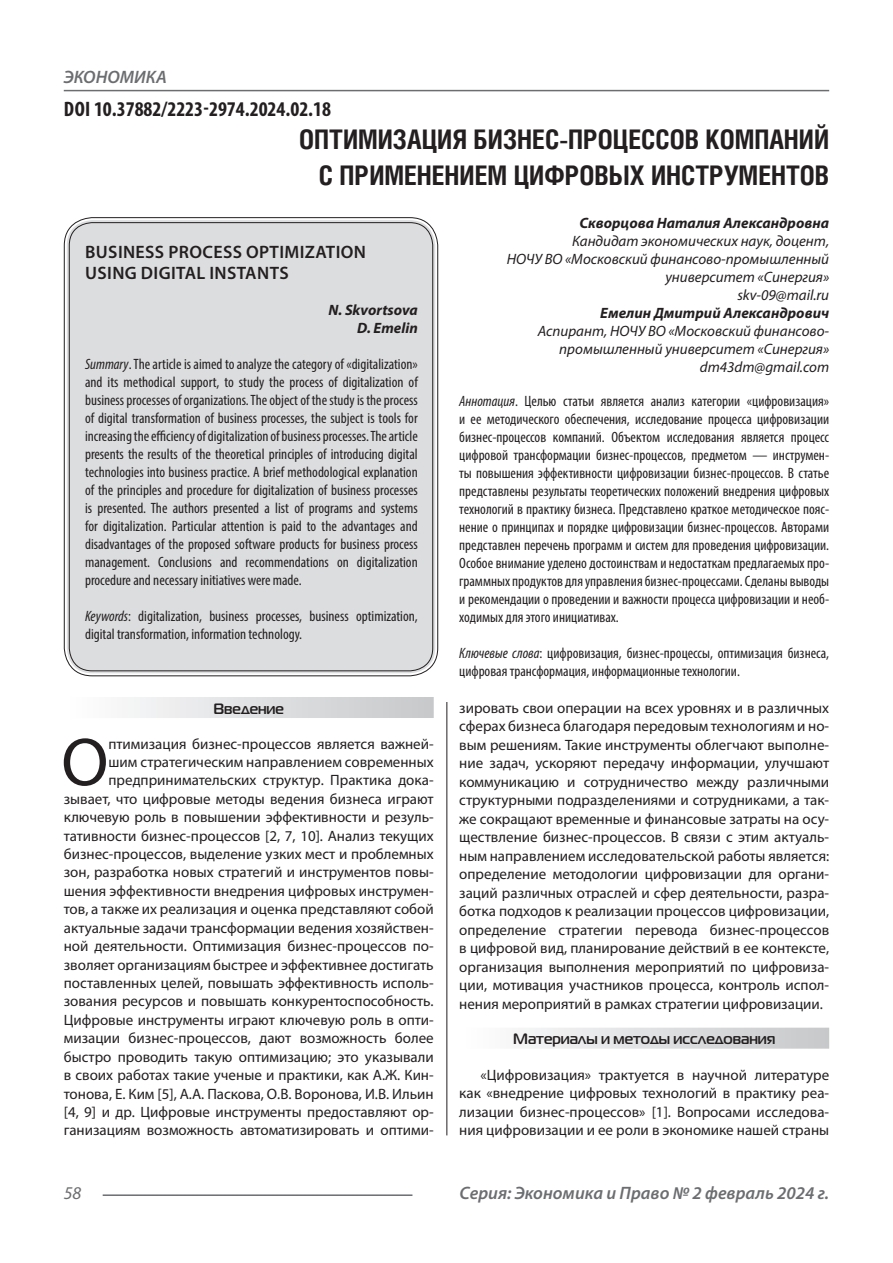
<style>
.page{position:relative;width:893px;height:1263px;background:#fff}
.page>*{position:absolute;margin:0;border:0;box-sizing:border-box;transform-origin:0 0}
.Статья_текст_первый{font:68.4px "Myriad Pro";color:#231f20}
.Статья_название{font:700 27px/36px "Helios Cond C";color:#231f20;text-align:right}
.ДОИ{font:700 condensed 21px "Myriad Pro";color:#231f20}
.Статья_название_англ{font:600 18px/21.6px "Myriad Pro";letter-spacing:.02em;color:#231f20}
.t1{font:italic 600 18px "Myriad Pro";color:#6c6d70}
.t2{font:italic 18px "Myriad Pro";color:#6c6d70}
.Статья_текст_первый-2{font:15px/18.5px "Myriad Pro";color:#231f20;text-align:right}
.Статья_аннотация_анг{font:condensed 15px/18px "Myriad Pro";color:#231f20;text-align:justify}
.Статья_аннотация_тек{font:condensed 15px/18px "Myriad Pro";color:#231f20;text-align:justify}
.Статья_автор_инфо{font:italic 15px/18px "Myriad Pro";color:#231f20;text-align:right}
.Статья_текст{font:15px/18.5px "Myriad Pro";color:#231f20;text-align:justify}
.Статья_автор_инфо-2{font:italic 700 15px "Myriad Pro";color:#231f20}
.Статья_подзаголовок{font:700 15px "Magistral C";color:#231f20}
.Статья_автор_англ{font:italic 700 15px "Myriad Pro";color:#231f20}
.s1{font-style:italic}
</style>
<div class="page">
<hr style="left:446px;top:128px;width:1px;height:1007px;background:#231f20">
<hr style="left:103px;top:1194px;width:309px;height:2px;background:#6c6d70">
<hr style="left:64px;top:90px;width:765px;height:1px;background:#6c6d70">
<div style="left:67px;top:220px;width:368px;height:453px;background:#dcdddf;border-radius:26px"></div>
<div style="left:64px;top:697px;width:370px;height:21px;background:linear-gradient(to right,#fefeff,#c6c8ca)"></div>
<div style="left:459px;top:1028px;width:370px;height:21px;background:linear-gradient(to right,#fefeff,#c6c8ca)"></div>
<p class="t1" style="left:64px;top:66px;width:105px">ЭКОНОМИКА</p>
<p class="ДОИ" style="left:64px;top:96px;width:269px">DOI 10.37882/2223-2974.2024.02.18</p>
<p class="Статья_название" style="left:299px;top:121px;width:532px">ОПТИМИЗАЦИЯ БИЗНЕС-ПРОЦЕССОВ КОМПАНИЙ<br>С ПРИМЕНЕНИЕМ ЦИФРОВЫХ ИНСТРУМЕНТОВ</p>
<p class="Статья_автор_инфо-2" style="left:579px;top:214px;width:251px">Скворцова Наталия Александровна</p>
<p class="Статья_автор_инфо" style="left:507px;top:232px;width:324px">Кандидат экономических наук, доцент,<br>НОЧУ ВО «Московский финансово-промышленный университет «Синергия»</p>
<p class="Статья_автор_инфо" style="left:737px;top:286px;width:93px">skv-09@mail.ru</p>
<p class="Статья_автор_инфо-2" style="left:600px;top:304px;width:230px">Емелин Дмитрий Александрович</p>
<p class="Статья_автор_инфо" style="left:538px;top:322px;width:293px">Аспирант, НОЧУ ВО «Московский финансово&shy;промышленный университет «Синергия»</p>
<p class="Статья_автор_инфо" style="left:700px;top:358px;width:131px">dm43dm@gmail.com</p>
<p class="Статья_аннотация_тек" style="left:459px;top:392px;width:371px"><span class="s1">Аннотация</span>. Целью статьи является анализ категории «цифровизация» и ее методического обеспечения, исследование процесса цифровизации бизнес-процессов компаний. Объектом исследования является процесс цифровой трансформации бизнес-процессов, предметом — инструмен&shy;ты повышения эффективности цифровизации бизнес-процессов. В статье представлены результаты теоретических положений внедрения цифровых технологий в практику бизнеса. Представлено краткое методическое пояс&shy;нение о принципах и порядке цифровизации бизнес-процессов. Авторами представлен перечень программ и систем для проведения цифровизации.<br>Особое внимание уделено достоинствам и недостаткам предлагаемых про&shy;граммных продуктов для управления бизнес-процессами. Сделаны выводы и рекомендации о проведении и важности процесса цифровизации и необ&shy;ходимых для этого инициативах.</p>
<p class="Статья_аннотация_тек" style="left:459px;top:644px;width:371px"><span class="s1">Ключевые слова</span>: цифровизация, бизнес-процессы, оптимизация бизнеса, цифровая трансформация, информационные технологии.</p>
<p class="Статья_название_англ" style="left:85px;top:240px;width:282px">BUSINESS PROCESS OPTIMIZATION<br>USING DIGITAL INSTANTS</p>
<p class="Статья_автор_англ" style="left:328px;top:300px;width:91px">N. Skvortsova</p>
<p class="Статья_автор_англ" style="left:357px;top:318px;width:62px">D. Emelin</p>
<p class="Статья_аннотация_анг" style="left:85px;top:355px;width:334px"><span class="s1">Summary</span>. The article is aimed to analyze the category of «digitalization» and its methodical support, to study the process of digitalization of business processes of organizations. The object of the study is the process of digital transformation of business processes, the subject is tools for increasing the efficiency of digitalization of business processes. The article presents the results of the theoretical principles of introducing digital technologies into business practice. A brief methodological explanation of the principles and procedure for digitalization of business processes is presented. The authors presented a list of programs and systems for digitalization. Particular attention is paid to the advantages and disadvantages of the proposed software products for business process management. Conclusions and recommendations on digitalization procedure and necessary initiatives were made.</p>
<p class="Статья_аннотация_анг" style="left:85px;top:607px;width:334px"><span class="s1">Keywords</span>: digitalization, business processes, business optimization, digital transformation, information technology.</p>
<p class="Статья_подзаголовок" style="left:213px;top:699px;width:72px">Введение</p>
<p class="Статья_текст_первый" style="left:61px;top:720px;width:49px">О</p>
<p class="Статья_текст_первый-2" style="left:64px;top:735px;width:371px">птимизация бизнес-процессов является важней-<br>шим стратегическим направлением современных предпринимательских структур. Практика дока&shy;зывает, что цифровые методы ведения бизнеса играют ключевую роль в повышении эффективности и резуль&shy;тативности бизнес-процессов [2, 7, 10]. Анализ текущих бизнес-процессов, выделение узких мест и проблемных зон, разработка новых стратегий и инструментов повы&shy;шения эффективности внедрения цифровых инструмен&shy;тов, а также их реализация и оценка представляют собой актуальные задачи трансформации ведения хозяйствен&shy;ной деятельности. Оптимизация бизнес-процессов по&shy;зволяет организациям быстрее и эффективнее достигать поставленных целей, повышать эффективность исполь&shy;зования ресурсов и повышать конкурентоспособность.<br>Цифровые инструменты играют ключевую роль в опти&shy;мизации бизнес-процессов, дают возможность более быстро проводить такую оптимизацию; это указывали в своих работах такие ученые и практики, как А.Ж. Кин&shy;тонова, Е. Ким [5], А.А. Паскова, О.В. Воронова, И.В. Ильин [4, 9] и др. Цифровые инструменты предоставляют ор&shy;ганизациям возможность автоматизировать и оптими-</p>
<p class="Статья_текст_первый-2" style="left:459px;top:698px;width:371px;text-align:justify">зировать свои операции на всех уровнях и в различных сферах бизнеса благодаря передовым технологиям и но&shy;вым решениям. Такие инструменты облегчают выполне&shy;ние задач, ускоряют передачу информации, улучшают коммуникацию и сотрудничество между различными структурными подразделениями и сотрудниками, а так&shy;же сокращают временные и финансовые затраты на осу&shy;ществление бизнес-процессов. В связи с этим актуаль&shy;ным направлением исследовательской работы является: определение методологии цифровизации для органи&shy;заций различных отраслей и сфер деятельности, разра&shy;ботка подходов к реализации процессов цифровизации, определение стратегии перевода бизнес-процессов в цифровой вид, планирование действий в ее контексте, организация выполнения мероприятий по цифровиза&shy;ции, мотивация участников процесса, контроль испол&shy;нения мероприятий в рамках стратегии цифровизации.</p>
<p class="Статья_подзаголовок" style="left:513px;top:1030px;width:264px">Материалы и методы исследования</p>
<p class="Статья_текст" style="left:459px;top:1065px;width:371px;text-indent:21px">«Цифровизация» трактуется в научной литературе как «внедрение цифровых технологий в практику реа&shy;лизации бизнес-процессов» [1]. Вопросами исследова&shy;ния цифровизации и ее роли в экономике нашей страны</p>
<p class="t2" style="left:64px;top:1182px;width:19px">58</p>
<p class="t1" style="left:460px;top:1182px;width:371px">Серия: Экономика и Право № 2 февраль 2024 г.</p>
</div>
